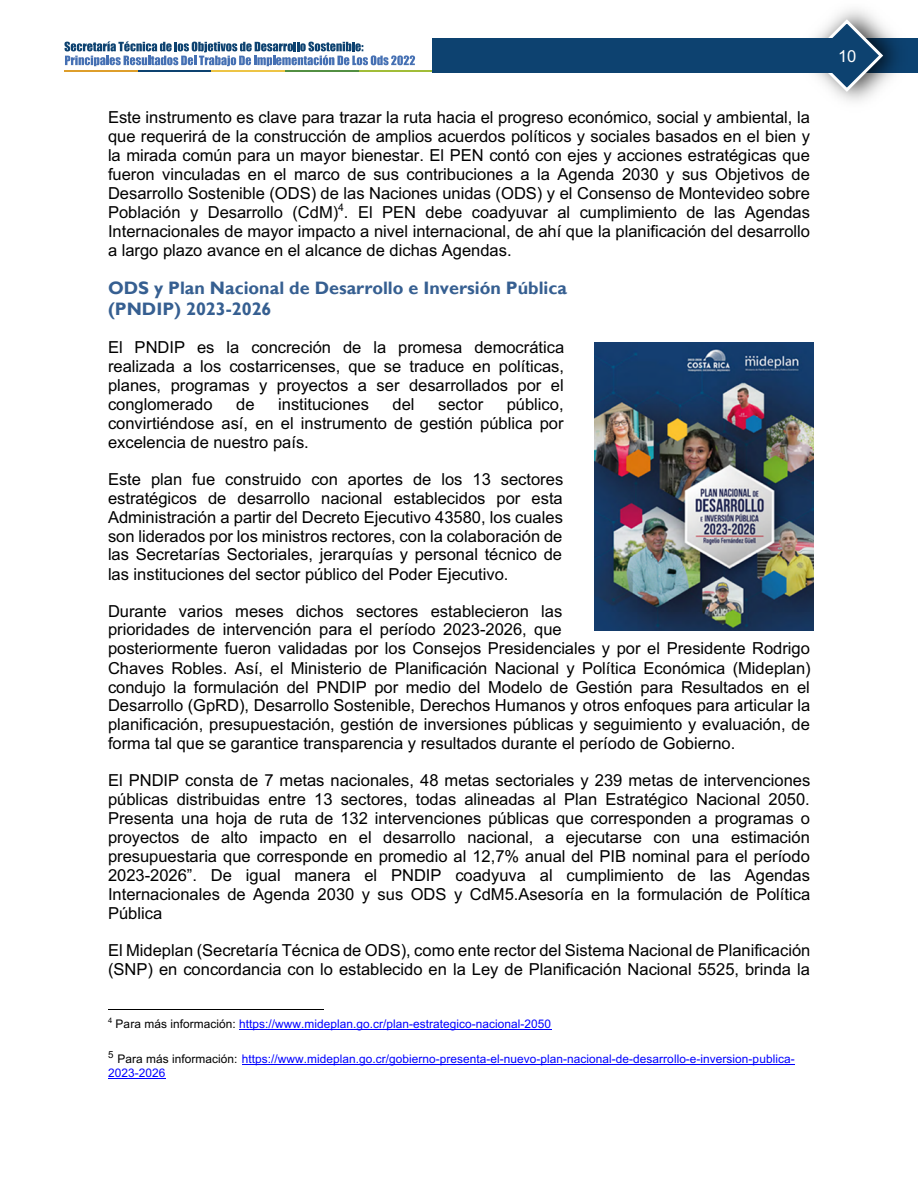
<style>
.page{position:relative;width:918px;height:1188px;background:#fff}
.page>*{position:absolute;margin:0;border:0;box-sizing:border-box;transform-origin:0 0}
.t1{font:700 18px/20.9px "Gill Sans";color:#365f91}
.t2{font:16.5px/19px "Arial";color:#000;text-align:justify}
.t3{font:16.5px "Arial";color:#fff}
.t4{font:11.85px/14.4px "Arial";letter-spacing:.005em;color:#00f}
.t5{font:9.75px "Arial";color:#000}
.s1{color:#000}
</style>
<div class="page">
<img style="left:791px;top:9px;width:126px;height:93px">
<img style="left:885px;top:39px;width:32px;height:34px">
<svg style="left:808px;top:17px;width:77px;height:77px"></svg>
<div style="left:432px;top:39px;width:403px;height:34px;background:#0d4270"></div>
<hr style="left:358px;top:71px;width:74px;height:1px;background:#a1bd38">
<hr style="left:285px;top:71px;width:73px;height:1px;background:#528f42">
<hr style="left:211px;top:71px;width:74px;height:1px;background:#edc445">
<hr style="left:138px;top:71px;width:73px;height:1px;background:#0d4270">
<hr style="left:64px;top:71px;width:74px;height:1px;background:#de9e2b">
<svg style="left:64px;top:41px;width:351px;height:30px"></svg>
<hr style="left:108px;top:1009px;width:216px;height:1px;background:#000">
<hr style="left:239px;top:1029px;width:312px;height:1px;background:#00f">
<hr style="left:242px;top:1064px;width:553px;height:1px;background:#00f">
<hr style="left:108px;top:1079px;width:57px;height:1px;background:#00f">
<img style="left:595px;top:342px;width:218px;height:289px">
<p class="t2" style="left:108px;top:108px;width:704px">Este instrumento es clave para trazar la ruta hacia el progreso económico, social y ambiental, la que requerirá de la construcción de amplios acuerdos políticos y sociales basados en el bien y la mirada común para un mayor bienestar. El PEN contó con ejes y acciones estratégicas que fueron vinculadas en el marco de sus contribuciones a la Agenda 2030 y sus Objetivos de Desarrollo Sostenible (ODS) de las Naciones unidas (ODS) y el Consenso de Montevideo sobre Población y Desarrollo (CdM)<sup>4</sup>. El PEN debe coadyuvar al cumplimiento de las Agendas Internacionales de mayor impacto a nivel internacional, de ahí que la planificación del desarrollo a largo plazo avance en el alcance de dichas Agendas.</p>
<p class="t1" style="left:108px;top:278px;width:461px">ODS y Plan Nacional de Desarrollo e Inversión Pública (PNDIP) 2023-2026</p>
<p class="t2" style="left:108px;top:337px;width:458px">El PNDIP es la concreción de la promesa democrática realizada a los costarricenses, que se traduce en políticas, planes, programas y proyectos a ser desarrollados por el conglomerado</p>
<p class="t2" style="left:108px;top:394px;width:457px;text-indent:399px">público, convirtiéndose así, en el instrumento de gestión pública por excelencia de nuestro país.</p>
<p class="t2" style="left:108px;top:470px;width:457px">Este plan fue construido con aportes de los 13 sectores estratégicos de desarrollo nacional establecidos por esta Administración a partir del Decreto Ejecutivo 43580, los cuales son liderados por los ministros rectores, con la colaboración de las Secretarías Sectoriales, jerarquías y personal técnico de las instituciones del sector público del Poder Ejecutivo.</p>
<p class="t2" style="left:108px;top:601px;width:704px;text-align:left">Durante varios meses dichos sectores establecieron las<br>prioridades de intervención para el período 2023-2026, que<br>posteriormente fueron validadas por los Consejos Presidenciales y por el Presidente Rodrigo Chaves Robles. Así, el Ministerio de Planificación Nacional y Política Económica (Mideplan) condujo la formulación del PNDIP por medio del Modelo de Gestión para Resultados en el Desarrollo (GpRD), Desarrollo Sostenible, Derechos Humanos y otros enfoques para articular la planificación, presupuestación, gestión de inversiones públicas y seguimiento y evaluación, de forma tal que se garantice transparencia y resultados durante el período de Gobierno.</p>
<p class="t2" style="left:108px;top:771px;width:704px">El PNDIP consta de 7 metas nacionales, 48 metas sectoriales y 239 metas de intervenciones públicas distribuidas entre 13 sectores, todas alineadas al Plan Estratégico Nacional 2050.<br>Presenta una hoja de ruta de 132 intervenciones públicas que corresponden a programas o proyectos de alto impacto en el desarrollo nacional, a ejecutarse con una estimación presupuestaria que corresponde en promedio al 12,7% anual del PIB nominal para el período 2023-2026”. De igual manera el PNDIP coadyuva al cumplimiento de las Agendas Internacionales de Agenda 2030 y sus ODS y CdM5.Asesoría en la formulación de Política Pública</p>
<p class="t2" style="left:108px;top:941px;width:704px">El Mideplan (Secretaría Técnica de ODS), como ente rector del Sistema Nacional de Planificación (SNP) en concordancia con lo establecido en la Ley de Planificación Nacional 5525, brinda la</p>
<p class="t4" style="left:108px;top:1017px;width:445px"><sup>4</sup> <span class="s1">Para más información:</span> https://www.mideplan.go.cr/plan-estrategico-nacional-2050</p>
<p class="t5" style="left:108px;top:1048px;width:7px">5</p>
<p class="t4" style="left:108px;top:1052px;width:688px;text-indent:10px"><span class="s1">Para más información:</span> https://www.mideplan.go.cr/gobierno-presenta-el-nuevo-plan-nacional-de-desarrollo-e-inversion-publica-<br>2023-2026</p>
<p class="t2" style="left:236px;top:394px;width:20px">de</p>
<p class="t2" style="left:278px;top:394px;width:92px">instituciones</p>
<p class="t2" style="left:393px;top:394px;width:24px">del</p>
<p class="t2" style="left:438px;top:394px;width:46px">sector</p>
<p class="t3" style="left:838px;top:44px;width:20px">10</p>
</div>
